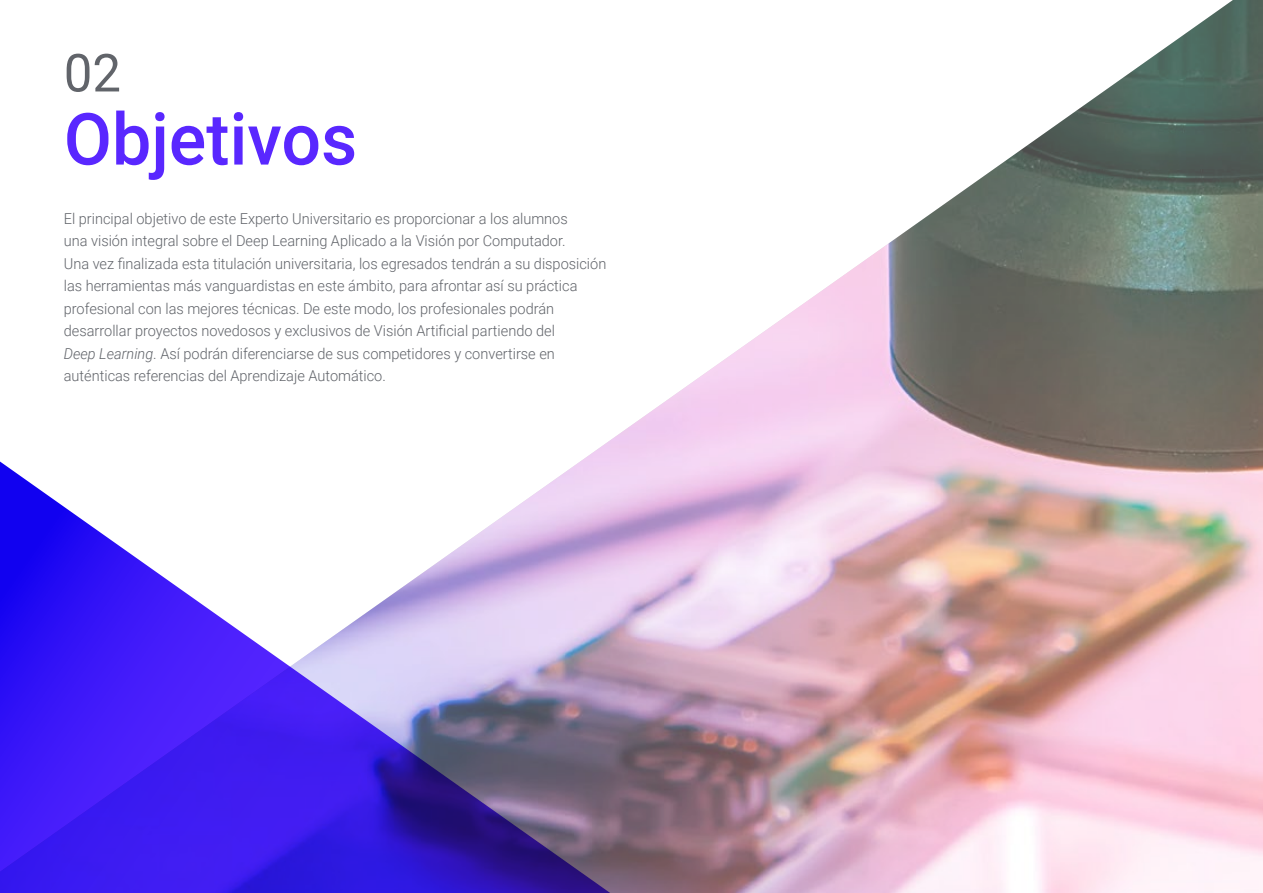
<style>
.page{position:relative;width:1263px;height:893px;background:#fff}
.page>*{position:absolute;margin:0;border:0;box-sizing:border-box;transform-origin:0 0}
.t1{font:500 72px "Roboto";color:#5927ff}
.t2{font:52.5px "Roboto";color:#61646a}
.t3{font:300 15px/22.5px "Roboto";color:#61646a}
.s1{font-style:italic}
</style>
<div class="page">
<img style="left:602px;top:0;width:661px;height:893px">
<svg style="left:0;top:446px;width:640px;height:447px"></svg>
<h2 class="t2" style="left:64px;top:36px;width:59px">02</h2>
<h1 class="t1" style="left:64px;top:89px;width:295px">Objetivos</h1>
<p class="t3" style="left:64px;top:207px;width:544px">El principal objetivo de este Experto Universitario es proporcionar a los alumnos<br>una visión integral sobre el Deep Learning Aplicado a la Visión por Computador.<br>Una vez finalizada esta titulación universitaria, los egresados tendrán a su disposición las herramientas más vanguardistas en este ámbito, para afrontar así su práctica profesional con las mejores técnicas. De este modo, los profesionales podrán desarrollar proyectos novedosos y exclusivos de Visión Artificial partiendo del<br><span class="s1">Deep Learning</span>. Así podrán diferenciarse de sus competidores y convertirse en auténticas referencias del Aprendizaje Automático.</p>
</div>
